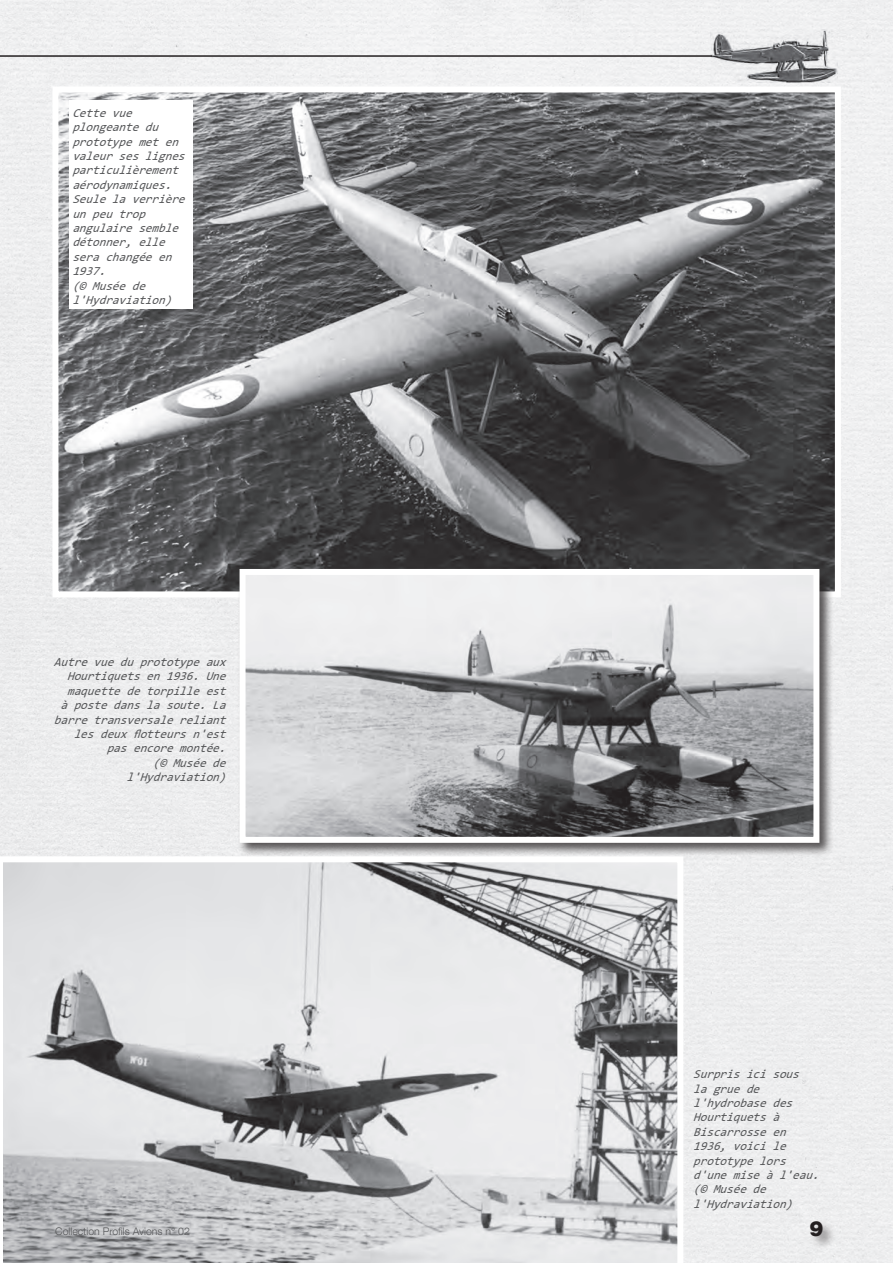
<style>
.page{position:relative;width:893px;height:1263px;background:#eeeeef}
.page>*{position:absolute;margin:0;border:0;box-sizing:border-box;transform-origin:0 0}
.t1{font:900 21px "Helvetica Neue LT Com";color:#231f20}
.t2{font:italic 12px/14.4px "Tahoma";color:#57585a}
.t3{font:300 10.5px "Helvetica Neue LT Com";color:#57585a}
</style>
<div class="page">
<img style="left:59px;top:93px;width:775px;height:497px">
<div style="left:52px;top:86px;width:789px;height:511px;border:6px solid #fff"></div>
<svg style="left:0;top:856px;width:683px;height:407px;background:#c7c8c9"></svg>
<div style="left:237px;top:567px;width:596px;height:290px;background:#231f20;opacity:.75"></div>
<img style="left:247px;top:576px;width:565px;height:260px">
<div style="left:240px;top:569px;width:579px;height:274px;border:6px solid #fff"></div>
<div style="left:69px;top:101px;width:124px;height:208px;background:#fff"></div>
<img style="left:710px;top:30px;width:128px;height:52px">
<hr style="left:0;top:55px;width:712px;height:2px;background:#231f20">
<div style="left:809px;top:1220px;width:28px;height:30px;background:#231f20;opacity:.5"></div>
<p class="t2" style="left:74px;top:106px;width:114px">Cette vue plongeante du prototype met en valeur ses lignes particulièrement aérodynamiques.<br>Seule la verrière un peu trop angulaire semble détonner, elle sera changée en<br>1937.<br>(© Musée de l’Hydraviation)</p>
<p class="t2" style="left:55px;top:655px;width:173px;text-align:right">Autre vue du prototype aux<br>Hourtiquets en 1936. Une maquette de torpille est<br>à poste dans la soute. La barre transversale reliant les deux flotteurs n’est pas encore montée.<br>(© Musée de l’Hydraviation)</p>
<p class="t2" style="left:694px;top:1067px;width:127px">Surpris ici sous<br>la grue de l’hydrobase des<br>Hourtiquets à<br>Biscarrosse en<br>1936, voici le prototype lors d’une mise à l’eau. (© Musée de l’Hydraviation)</p>
<p class="t3" style="left:55px;top:1225px;width:136px">Collection Profils Avions n° 02</p>
<h1 class="t1" style="left:809px;top:1216px;width:16px">9</h1>
</div>
